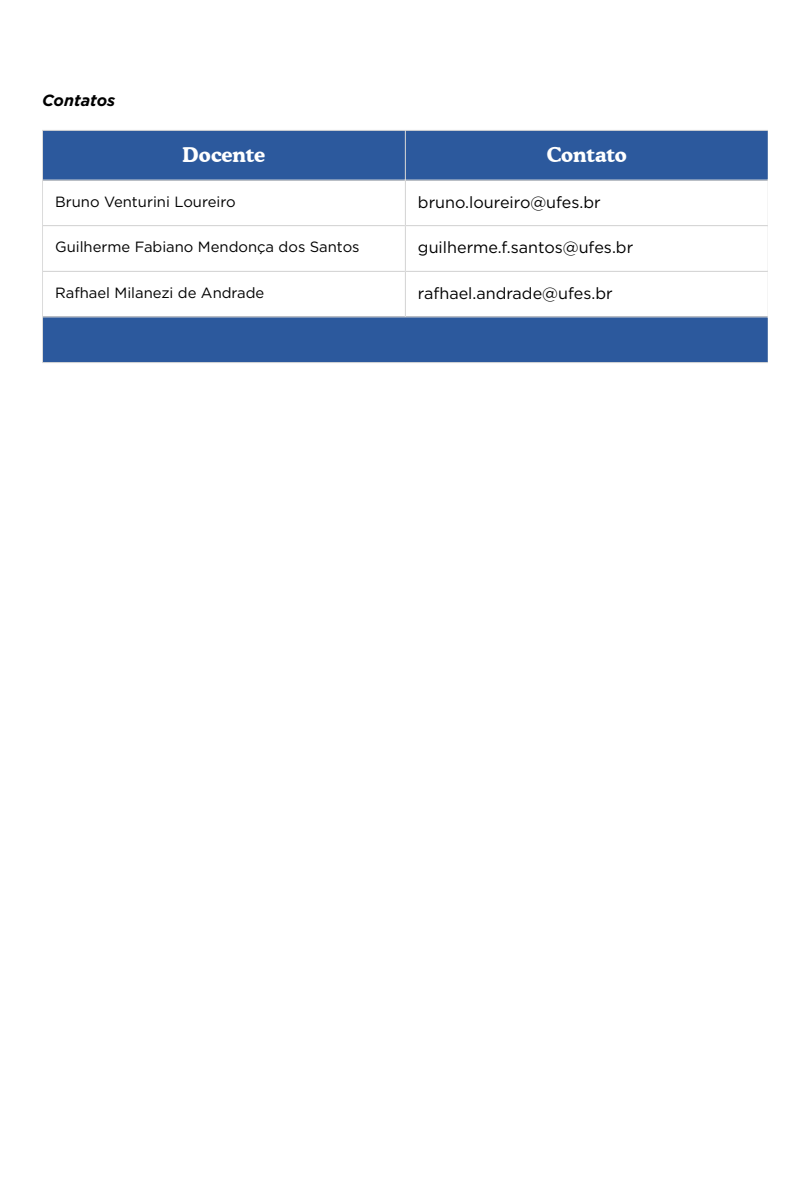
<style>
.page{position:relative;width:810px;height:1181px;background:#fff}
.page>*{position:absolute;margin:0;border:0;box-sizing:border-box;transform-origin:0 0}
.t1{font:700 20.25px "Cooper BT";color:#fff}
.t2{font:16.2px "Gotham";color:#000}
.t3{font:italic 700 16.2px "Gotham";color:#000}
.t4{font:14.85px "Gotham";color:#000}
</style>
<div class="page">
<svg style="left:43px;top:131px;width:725px;height:231px"></svg>
<hr style="left:42px;top:131px;width:1px;height:231px;background:#dbdbdb">
<hr style="left:405px;top:131px;width:1px;height:185px;background:#dbdbdb">
<hr style="left:768px;top:131px;width:1px;height:231px;background:#dbdbdb">
<hr style="left:42px;top:130px;width:726px;height:1px;background:#dbdbdb">
<hr style="left:42px;top:179px;width:726px;height:1px;background:#dbdbdb">
<hr style="left:42px;top:225px;width:726px;height:1px;background:#dbdbdb">
<hr style="left:42px;top:271px;width:726px;height:1px;background:#dbdbdb">
<hr style="left:42px;top:316px;width:726px;height:1px;background:#dbdbdb">
<hr style="left:42px;top:362px;width:726px;height:1px;background:#dbdbdb">
<p class="t3" style="left:42px;top:90px;width:75px">Contatos</p>
<p class="t1" style="left:183px;top:142px;width:84px">Docente</p>
<p class="t1" style="left:547px;top:142px;width:82px">Contato</p>
<p class="t4" style="left:55px;top:192px;width:182px">Bruno Venturini Loureiro</p>
<p class="t2" style="left:418px;top:192px;width:184px">bruno.loureiro@ufes.br</p>
<p class="t4" style="left:55px;top:238px;width:306px">Guilherme Fabiano Mendonça dos Santos</p>
<p class="t2" style="left:418px;top:238px;width:217px">guilherme.f.santos@ufes.br</p>
<p class="t4" style="left:55px;top:284px;width:211px">Rafhael Milanezi de Andrade</p>
<p class="t2" style="left:418px;top:283px;width:196px">rafhael.andrade@ufes.br</p>
</div>
